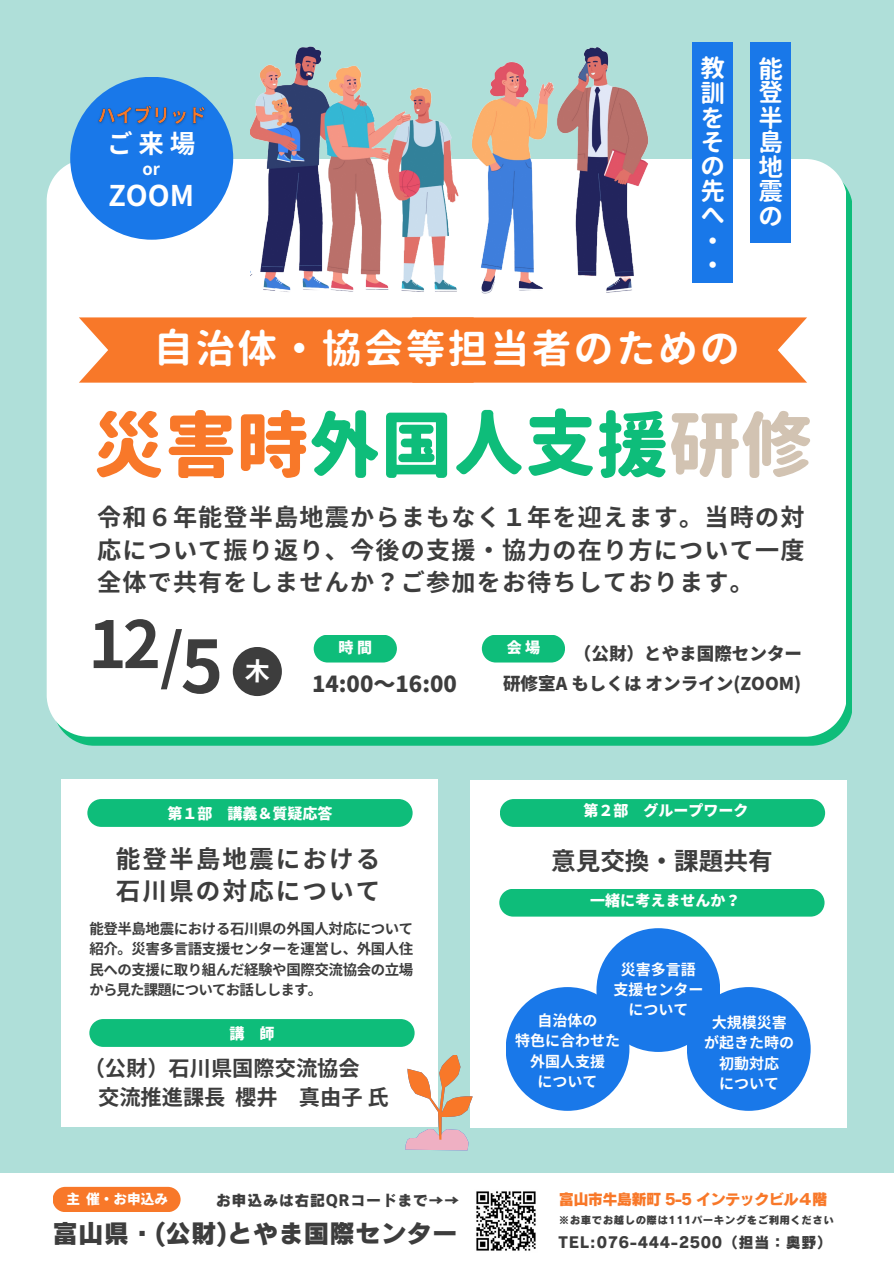
<style>
.page{position:relative;width:894px;height:1264px;background:#fff}
.page>*{position:absolute;margin:0;border:0;box-sizing:border-box;transform-origin:0 0}
.t1{font:700 72.45px "Noto Sans JP";color:#3d3d3d}
.t2{font:800 71.55px "Gen Jyuu Gothic";letter-spacing:.005em;color:#0ebd7a}
.t3{font:700 64.95px "Noto Sans JP";color:#3d3d3d}
.t4{font:700 61.05px "Noto Sans JP";color:#3d3d3d}
.t5{font:700 39.75px "Gen Jyuu Gothic";letter-spacing:.055em;color:#fff}
.t6{font:700 28.5px "Noto Sans JP";color:#fff}
.t7{font:25.5px "Canva Rodin Pro N EB";letter-spacing:.005em;color:#3d3d3d}
.t8{font:700 25.5px "Noto Sans JP";color:#fff}
.t9{font:700 24.6px/31.5px "Noto Sans JP";letter-spacing:.085em;color:#3d3d3d}
.t10{font:700 24.6px/24.6px "Gen Jyuu Gothic";color:#fff;text-align:justify}
.t11{font:700 24.15px/32.7px "Noto Sans JP";letter-spacing:.05em;color:#3d3d3d;text-align:justify}
.t12{font:900 22.05px "Noto Sans JP";color:#3d3d3d}
.t13{font:700 21.3px/29.2px "Noto Sans JP";color:#3d3d3d}
.t14{font:900 17.55px "Noto Sans JP";color:#3d3d3d}
.t15{font:700 16.5px "Noto Sans JP";color:#fff}
.t16{font:15.3px "Canva Rodin Pro N EB";letter-spacing:-.05em;color:#f87829}
.t17{font:700 15px "Noto Sans JP";color:#fff}
.t18{font:15px "Canva Rodin Pro N EB";letter-spacing:.045em;color:#3d3d3d}
.t19{font:900 15px "Noto Sans JP";color:#fff}
.t20{font:700 14.4px/20.2px "Noto Sans JP";letter-spacing:-.025em;color:#3d3d3d;text-align:justify}
.t21{font:900 13.65px "Noto Sans JP";color:#fff}
.t22{font:10.5px "Canva Rodin Pro N EB";letter-spacing:.045em;color:#3d3d3d}
.s1{color:#f87829}
.s2{color:#d2c3b2}
</style>
<div class="page">
<div style="left:0;top:0;width:893px;height:1172px;background:#afdfd9"></div>
<div style="left:470px;top:780px;width:376px;height:347px;background:#fff"></div>
<svg style="left:67px;top:185px;width:784px;height:560px;background:#37c891"></svg>
<div style="left:47px;top:159px;width:798px;height:577px;background:#fff"></div>
<div style="left:62px;top:779px;width:376px;height:348px;background:#fff"></div>
<div style="left:79px;top:317px;width:727px;height:65px;background:#f87829"></div>
<div style="left:70px;top:77px;width:163px;height:163px;background:#1978e9;border-radius:50%"></div>
<div style="left:692px;top:42px;width:40px;height:241px;background:#1978e9"></div>
<div style="left:749px;top:42px;width:41px;height:200px;background:#1978e9"></div>
<img style="left:250px;top:46px;width:399px;height:247px">
<div style="left:233px;top:647px;width:49px;height:49px;background:#3d3d3d;border-radius:50%"></div>
<svg style="left:313px;top:634px;width:84px;height:28px;background:#27c488"></svg>
<svg style="left:481px;top:634px;width:84px;height:28px;background:#27c488"></svg>
<div style="left:686px;top:987px;width:124px;height:123px;background:#1978e9;border-radius:50%"></div>
<div style="left:596px;top:928px;width:124px;height:123px;background:#1978e9;border-radius:50%"></div>
<div style="left:505px;top:987px;width:124px;height:123px;background:#1978e9;border-radius:50%"></div>
<svg style="left:405px;top:1055px;width:74px;height:96px"></svg>
<div style="left:87px;top:799px;width:325px;height:27px;background:#0ebd7a"></div>
<div style="left:500px;top:799px;width:324px;height:27px;background:#0ebd7a"></div>
<div style="left:499px;top:889px;width:325px;height:27px;background:#0ebd7a"></div>
<img style="left:476px;top:1191px;width:60px;height:60px">
<img style="left:92px;top:101px;width:113px;height:25px">
<div style="left:89px;top:1019px;width:325px;height:27px;background:#0ebd7a"></div>
<svg style="left:53px;top:1186px;width:127px;height:26px;background:#f88137"></svg>
<p class="t8" style="left:107px;top:123px;width:90px">ご来場</p>
<p class="t15" style="left:142px;top:156px;width:19px">or</p>
<p class="t6" style="left:108px;top:173px;width:87px">ZOOM</p>
<h5 class="t10" style="left:700px;top:56px;width:26px">教訓をその先へ・・</h5>
<h5 class="t10" style="left:758px;top:56px;width:26px">能登半島地震の</h5>
<p class="t5" style="left:153px;top:320px;width:587px">自治体・協会等担当者のための</p>
<h6 class="t2" style="left:93px;top:394px;width:721px"><span class="s1">災害時</span>外国人支援<span class="s2">研修</span></h6>
<p class="t11" style="left:97px;top:499px;width:708px">令和６年能登半島地震からまもなく１年を迎えます。当時の対応について振り返り、今後の支援・協力の在り方について一度全体で共有をしませんか？ご参加をお待ちしております。</p>
<p class="t3" style="left:88px;top:592px;width:74px">12</p>
<p class="t4" style="left:160px;top:607px;width:25px">/</p>
<p class="t1" style="left:180px;top:609px;width:44px">5</p>
<h3 class="t19" style="left:338px;top:635px;width:35px">時間</h3>
<p class="t19" style="left:506px;top:635px;width:35px">会場</p>
<p class="t14" style="left:573px;top:639px;width:230px">（公財）とやま国際センター</p>
<h5 class="t12" style="left:312px;top:666px;width:146px">14:00〜16:00</h5>
<p class="t14" style="left:503px;top:670px;width:299px">研修室A もしくはオンライン(ZOOM)</p>
<p class="t19" style="left:167px;top:801px;width:166px">第１部 講義＆質疑応答</p>
<p class="t19" style="left:583px;top:799px;width:166px">第２部 グループワーク</p>
<p class="t9" style="left:116px;top:842px;width:266px">能登半島地震における石川県の対応について</p>
<p class="t9" style="left:551px;top:843px;width:223px">意見交換・課題共有</p>
<p class="t20" style="left:89px;top:918px;width:325px">能登半島地震における石川県の外国人対応について紹介。災害多言語支援センターを運営し、外国人住民への支援に取り組んだ経験や国際交流協会の立場から見た課題についてお話しします。</p>
<h5 class="t19" style="left:590px;top:888px;width:151px">一緒に考えませんか？</h5>
<p class="t17" style="left:620px;top:957px;width:76px">災害多言語</p>
<p class="t17" style="left:613px;top:977px;width:91px">支援センター</p>
<p class="t17" style="left:628px;top:998px;width:61px">について</p>
<p class="t17" style="left:537px;top:1008px;width:61px">自治体の</p>
<p class="t17" style="left:515px;top:1028px;width:106px">特色に合わせた</p>
<p class="t17" style="left:530px;top:1049px;width:76px">外国人支援</p>
<h6 class="t17" style="left:537px;top:1069px;width:61px">について</h6>
<h2 class="t17" style="left:711px;top:1010px;width:76px">大規模災害</h2>
<h1 class="t17" style="left:704px;top:1030px;width:91px">が起きた時の</h1>
<h4 class="t17" style="left:719px;top:1051px;width:61px">初動対応</h4>
<p class="t17" style="left:719px;top:1071px;width:61px">について</p>
<p class="t19" style="left:229px;top:1021px;width:46px">講 師</p>
<p class="t13" style="left:98px;top:1052px;width:290px;text-indent:-14px">（公財）石川県国際交流協会<br>交流推進課長櫻井 真由子氏</p>
<p class="t21" style="left:66px;top:1188px;width:103px">主催・お申込み</p>
<h4 class="t18" style="left:216px;top:1192px;width:245px">お申込みは右記QRコードまで→→</h4>
<p class="t7" style="left:53px;top:1220px;width:406px">富山県・(公財)とやま国際センター</p>
<p class="t16" style="left:558px;top:1191px;width:270px">富山市牛島新町 5-5 インテックビル４階</p>
<p class="t18" style="left:558px;top:1234px;width:275px">TEL:076-444-2500（担当：奥野）</p>
<p class="t22" style="left:558px;top:1214px;width:277px">※お車でお越しの際は111パーキングをご利用ください</p>
</div>
